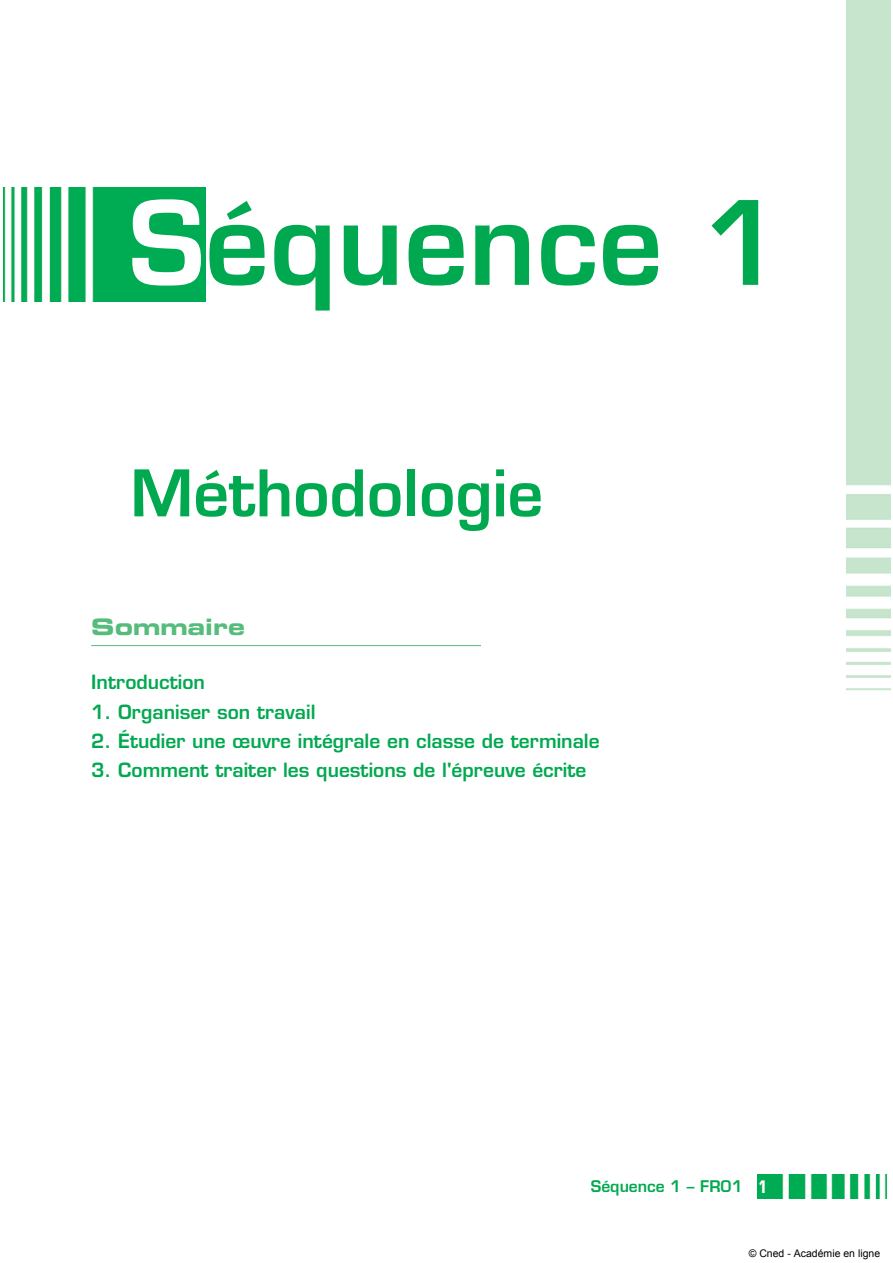
<style>
.page{position:relative;width:893px;height:1263px;background:#fff}
.page>*{position:absolute;margin:0;border:0;box-sizing:border-box;transform-origin:0 0}
.t1{font:600 113.1px "Eurostile LT Std";color:#00a94f}
.t2{font:600 62.7px "Eurostile LT Std";color:#00a94f}
.t3{font:22.65px "Eurostile LT Std Bold Ex 2";color:#56bc7b}
.t4{font:600 19.2px "Eurostile LT Std";color:#00a94f}
.t5{font:600 15.6px "Eurostile LT Std";color:#00a94f}
.t6{font:10.5px "Arial";color:#000}
.s1{color:#fff}
.s2{font-weight:700;font-stretch:condensed;font-size:17.4px;color:#fff}
</style>
<div class="page">
<img style="left:3px;top:188px;width:203px;height:113px">
<hr style="left:91px;top:645px;width:390px;height:1px;background:#56bc7b">
<img style="left:757px;top:1174px;width:130px;height:25px">
<h1 class="t1" style="left:129px;top:192px;width:655px"><span class="s1">S</span>équence 1</h1>
<h2 class="t2" style="left:130px;top:465px;width:414px">Méthodologie</h2>
<p class="t3" style="left:91px;top:617px;width:155px">Sommaire</p>
<p class="t4" style="left:91px;top:674px;width:115px">Introduction</p>
<p class="t4" style="left:91px;top:703px;width:226px">1. Organiser son travail</p>
<p class="t4" style="left:91px;top:732px;width:510px">2. Étudier une œuvre intégrale en classe de terminale</p>
<p class="t4" style="left:91px;top:761px;width:497px">3. Comment traiter les questions de l'épreuve écrite</p>
<p class="t5" style="left:591px;top:1179px;width:177px">Séquence 1 – FR01 <span class="s2">1</span></p>
<p class="t6" style="left:749px;top:1246px;width:133px">© Cned - Académie en ligne</p>
</div>
